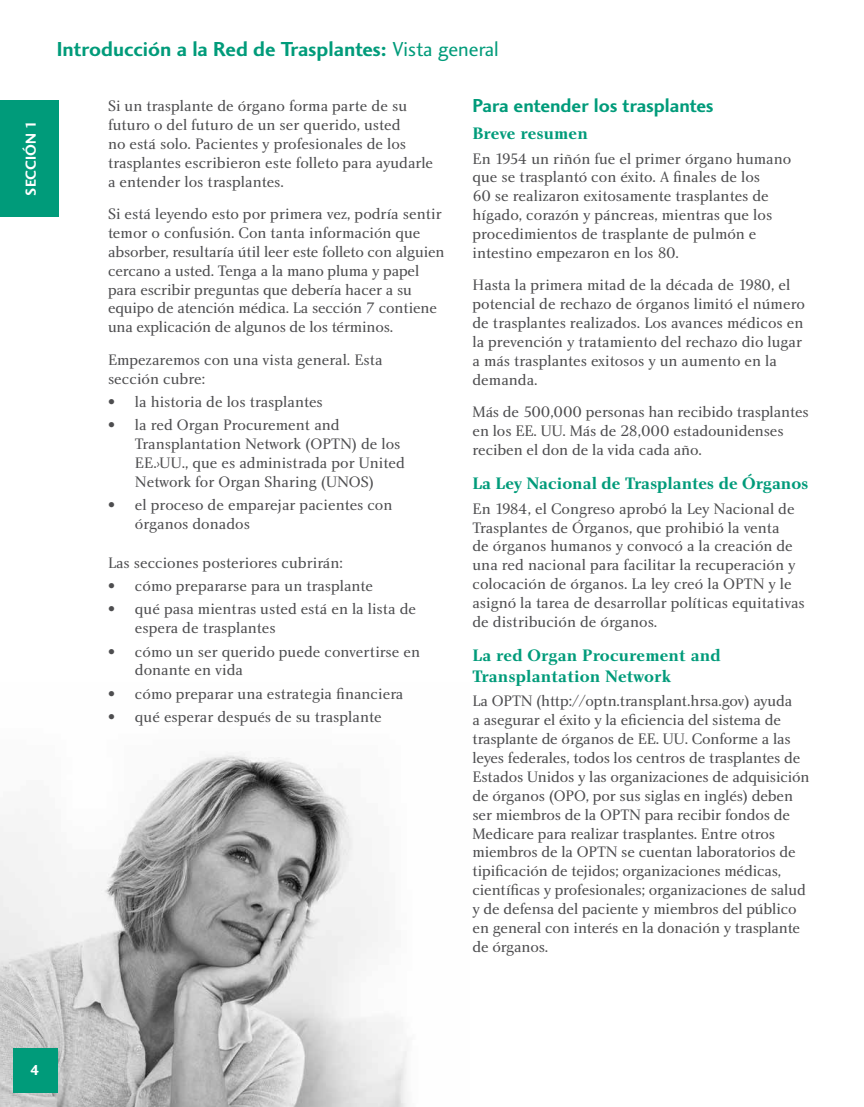
<style>
.page{position:relative;width:864px;height:1107px;background:#fff}
.page>*{position:absolute;margin:0;border:0;box-sizing:border-box;transform-origin:0 0}
.t1{font:21px "Charlotte Sans Bold Plain";color:#009b7a}
.t2{font:19.5px "Charlotte Sans Bold Plain";color:#009b7a}
.t3{font:17.25px/20.7px "Charlotte Bold Plain";color:#009b7a}
.t4{font:15.75px/18.9px "Charlotte Book Plain";letter-spacing:-.005em;color:#4d4d4f}
.t5{font:15px "Charlotte Sans Bold Plain";color:#fff}
.s1{font-family:"Charlotte Sans Book Plain"}
</style>
<div class="page">
<img style="left:0;top:753px;width:407px;height:354px">
<div style="left:14px;top:1049px;width:44px;height:44px;background:#009b7a"></div>
<div style="left:0;top:100px;width:58px;height:116px;background:#009b7a"></div>
<p class="t5" style="left:22px;top:196px;width:77px;rotate:-90deg">Sección 1</p>
<p class="t1" style="left:57px;top:37px;width:443px">Introducción a la Red de Trasplantes: <span class="s1">Vista general</span></p>
<p class="t4" style="left:108px;top:96px;width:327px">Si un trasplante de órgano forma parte de su futuro o del futuro de un ser querido, usted<br>no está solo. Pacientes y profesionales de los trasplantes escribieron este folleto para ayudarle a entender los trasplantes.</p>
<p class="t4" style="left:108px;top:204px;width:338px">Si está leyendo esto por primera vez, podría sentir temor o confusión. Con tanta información que absorber, resultaría útil leer este folleto con alguien cercano a usted. Tenga a la mano pluma y papel para escribir preguntas que debería hacer a su equipo de atención médica. La sección 7 contiene una explicación de algunos de los términos.</p>
<p class="t4" style="left:108px;top:350px;width:276px">Empezaremos con una vista general. Esta sección cubre:</p>
<p class="t4" style="left:108px;top:392px;width:216px">• la historia de los trasplantes</p>
<p class="t4" style="left:135px;top:415px;width:271px;text-indent:-27px">• la red Organ Procurement and Transplantation Network (OPTN) de los EE.›UU., que es administrada por United Network for Organ Sharing (UNOS)</p>
<p class="t4" style="left:135px;top:495px;width:259px;text-indent:-27px">• el proceso de emparejar pacientes con órganos donados</p>
<p class="t4" style="left:108px;top:553px;width:236px">Las secciones posteriores cubrirán:</p>
<p class="t4" style="left:108px;top:576px;width:267px">• cómo prepararse para un trasplante</p>
<p class="t4" style="left:135px;top:600px;width:283px;text-indent:-27px">• qué pasa mientras usted está en la lista de espera de trasplantes</p>
<p class="t4" style="left:135px;top:642px;width:287px;text-indent:-27px">• cómo un ser querido puede convertirse en donante en vida</p>
<p class="t4" style="left:108px;top:684px;width:297px">• cómo preparar una estrategia financiera</p>
<p class="t4" style="left:108px;top:707px;width:275px">• qué esperar después de su trasplante</p>
<p class="t2" style="left:472px;top:94px;width:243px">Para entender los trasplantes</p>
<p class="t3" style="left:472px;top:123px;width:117px">Breve resumen</p>
<p class="t4" style="left:472px;top:149px;width:320px">En 1954 un riñón fue el primer órgano humano que se trasplantó con éxito. A finales de los<br>60 se realizaron exitosamente trasplantes de hígado, corazón y páncreas, mientras que los procedimientos de trasplante de pulmón e intestino empezaron en los 80.</p>
<p class="t4" style="left:472px;top:276px;width:334px">Hasta la primera mitad de la década de 1980, el potencial de rechazo de órganos limitó el número de trasplantes realizados. Los avances médicos en la prevención y tratamiento del rechazo dio lugar a más trasplantes exitosos y un aumento en la demanda.</p>
<p class="t4" style="left:472px;top:402px;width:338px">Más de 500,000 personas han recibido trasplantes en los EE. UU. Más de 28,000 estadounidenses reciben el don de la vida cada año.</p>
<p class="t3" style="left:472px;top:473px;width:338px">La Ley Nacional de Trasplantes de Órganos</p>
<p class="t4" style="left:472px;top:499px;width:334px">En 1984, el Congreso aprobó la Ley Nacional de Trasplantes de Órganos, que prohibió la venta<br>de órganos humanos y convocó a la creación de una red nacional para facilitar la recuperación y colocación de órganos. La ley creó la OPTN y le asignó la tarea de desarrollar políticas equitativas de distribución de órganos.</p>
<p class="t3" style="left:472px;top:645px;width:250px">La red Organ Procurement and<br>Transplantation Network</p>
<p class="t4" style="left:472px;top:691px;width:339px">La OPTN (http://optn.transplant.hrsa.gov) ayuda<br>a asegurar el éxito y la eficiencia del sistema de trasplante de órganos de EE. UU. Conforme a las leyes federales, todos los centros de trasplantes de Estados Unidos y las organizaciones de adquisición de órganos (OPO, por sus siglas en inglés) deben ser miembros de la OPTN para recibir fondos de Medicare para realizar trasplantes. Entre otros miembros de la OPTN se cuentan laboratorios de tipificación de tejidos; organizaciones médicas, científicas y profesionales; organizaciones de salud y de defensa del paciente y miembros del público en general con interés en la donación y trasplante de órganos.</p>
<p class="t5" style="left:30px;top:1061px;width:11px">4</p>
</div>
